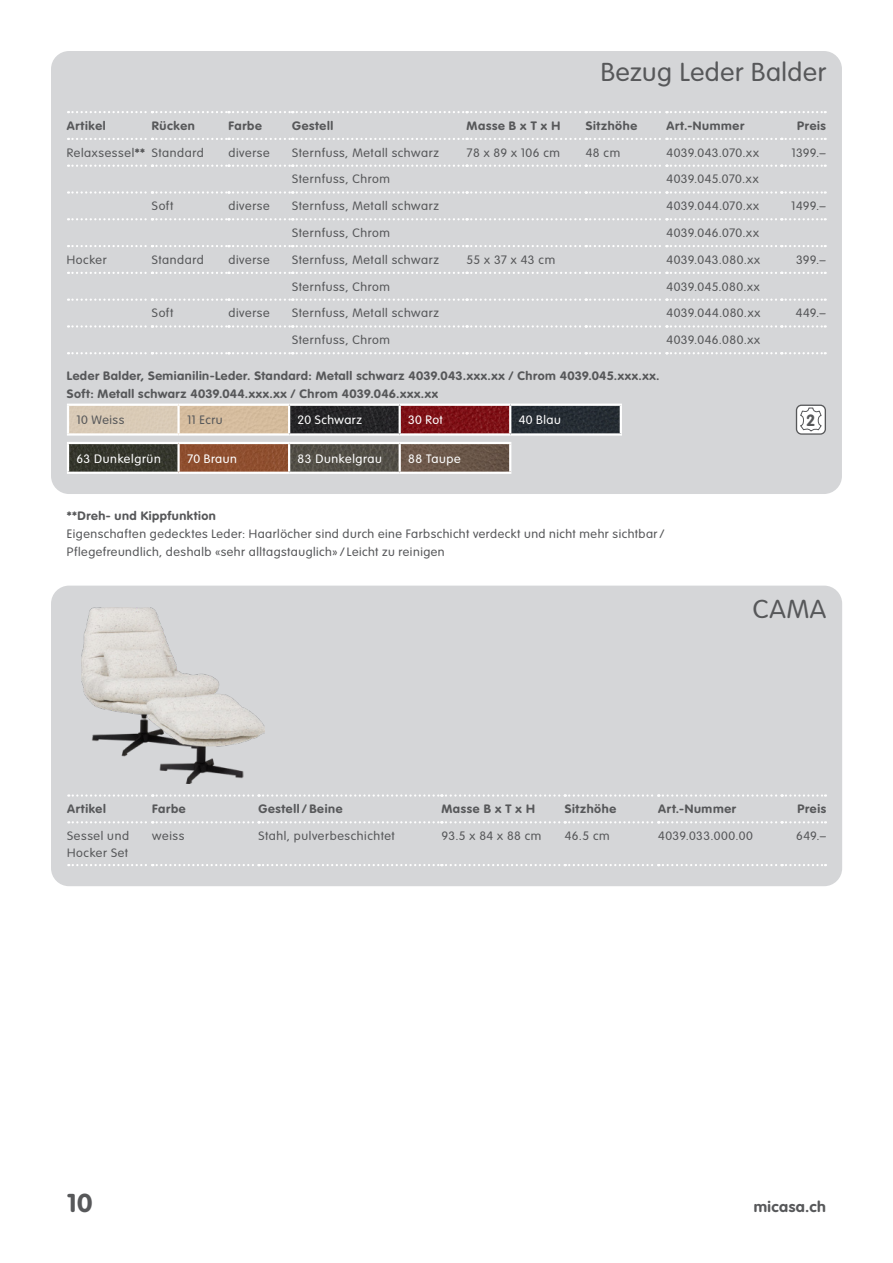
<style>
.page{position:relative;width:893px;height:1263px;background:#fff}
.page>*{position:absolute;margin:0;border:0;box-sizing:border-box;transform-origin:0 0}
.t1{font:300 25.5px "VAG Rounded Std";letter-spacing:.025em;color:#57585a;scale:1.05 1}
.t2{font:700 25.5px "VAG Rounded Std";color:#57585a;scale:1.05 1}
.t3{font:700 16.05px "VAG Rounded Std";color:#57585a}
.t4{font:700 15px "VAG Rounded Std";letter-spacing:.03em;color:#57585a;scale:1.05 1}
.t5{font:300 12px/16.5px "VAG Rounded Std";letter-spacing:.04em;color:#57585a;scale:1.05 1}
.t6{font:700 12px/18px "VAG Rounded Std";letter-spacing:.045em;color:#57585a;scale:1.05 1}
.t7{font:300 12px "VAG Rounded Std";letter-spacing:.04em;color:#fff;scale:1.05 1}
.s1{font-weight:700}
</style>
<div class="page">
<div style="left:51px;top:586px;width:791px;height:300px;background:#d5d6d8;border-radius:18px"></div>
<svg style="left:68px;top:794px;width:758px;height:3px"></svg>
<svg style="left:68px;top:821px;width:758px;height:2px"></svg>
<svg style="left:68px;top:864px;width:758px;height:2px"></svg>
<img style="left:81px;top:608px;width:183px;height:175px">
<div style="left:51px;top:51px;width:791px;height:443px;background:#d5d6d8;border-radius:18px"></div>
<svg style="left:68px;top:111px;width:758px;height:2px"></svg>
<svg style="left:68px;top:138px;width:758px;height:2px"></svg>
<svg style="left:68px;top:165px;width:758px;height:2px"></svg>
<svg style="left:68px;top:191px;width:758px;height:3px"></svg>
<svg style="left:68px;top:218px;width:758px;height:2px"></svg>
<svg style="left:68px;top:245px;width:758px;height:2px"></svg>
<svg style="left:68px;top:272px;width:758px;height:2px"></svg>
<svg style="left:68px;top:298px;width:758px;height:3px"></svg>
<svg style="left:68px;top:325px;width:758px;height:3px"></svg>
<svg style="left:68px;top:352px;width:758px;height:2px"></svg>
<svg style="left:796px;top:405px;width:30px;height:28px"></svg>
<div style="left:796px;top:405px;width:30px;height:30px;border:1px solid #57585a;border-radius:5px"></div>
<img style="left:69px;top:406px;width:551px;height:27px">
<img style="left:69px;top:444px;width:440px;height:28px">
<hr style="left:509px;top:444px;width:2px;height:28px;background:#fff">
<hr style="left:289px;top:404px;width:111px;height:2px;background:#fff">
<hr style="left:289px;top:433px;width:111px;height:3px;background:#fff">
<hr style="left:289px;top:442px;width:111px;height:2px;background:#fff">
<hr style="left:289px;top:472px;width:111px;height:2px;background:#fff">
<hr style="left:288px;top:406px;width:2px;height:27px;background:#fff">
<hr style="left:288px;top:444px;width:2px;height:28px;background:#fff">
<hr style="left:67px;top:404px;width:112px;height:2px;background:#fff">
<hr style="left:179px;top:404px;width:110px;height:2px;background:#fff">
<hr style="left:177px;top:406px;width:3px;height:27px;background:#fff">
<hr style="left:400px;top:404px;width:110px;height:2px;background:#fff">
<hr style="left:399px;top:406px;width:2px;height:27px;background:#fff">
<hr style="left:510px;top:404px;width:112px;height:2px;background:#fff">
<hr style="left:620px;top:406px;width:2px;height:27px;background:#fff">
<hr style="left:67px;top:433px;width:112px;height:3px;background:#fff">
<hr style="left:179px;top:433px;width:110px;height:3px;background:#fff">
<hr style="left:400px;top:433px;width:110px;height:3px;background:#fff">
<hr style="left:510px;top:433px;width:112px;height:3px;background:#fff">
<hr style="left:67px;top:442px;width:112px;height:2px;background:#fff">
<hr style="left:179px;top:442px;width:110px;height:2px;background:#fff">
<hr style="left:400px;top:442px;width:111px;height:2px;background:#fff">
<hr style="left:399px;top:444px;width:2px;height:28px;background:#fff">
<hr style="left:67px;top:472px;width:112px;height:2px;background:#fff">
<hr style="left:179px;top:472px;width:110px;height:2px;background:#fff">
<hr style="left:400px;top:472px;width:111px;height:2px;background:#fff">
<hr style="left:509px;top:406px;width:2px;height:27px;background:#fff">
<hr style="left:67px;top:406px;width:2px;height:27px;background:#fff">
<hr style="left:67px;top:444px;width:2px;height:28px;background:#fff">
<hr style="left:177px;top:444px;width:3px;height:28px;background:#fff">
<h1 class="t1" style="left:601px;top:58px;width:216px">Bezug Leder Balder</h1>
<p class="t6" style="left:67px;top:117px;width:38px">Artikel</p>
<p class="t6" style="left:152px;top:117px;width:42px">Rücken</p>
<p class="t6" style="left:228px;top:117px;width:33px">Farbe</p>
<p class="t6" style="left:292px;top:117px;width:41px">Gestell</p>
<p class="t6" style="left:467px;top:117px;width:91px">Masse B x T x H</p>
<p class="t6" style="left:586px;top:117px;width:51px">Sitzhöhe</p>
<p class="t6" style="left:666px;top:117px;width:76px">Art.-Nummer</p>
<p class="t6" style="left:797px;top:117px;width:29px">Preis</p>
<p class="t5" style="left:67px;top:145px;width:132px">Relaxsessel<span class="s1">**</span> Standard</p>
<p class="t5" style="left:228px;top:145px;width:41px">diverse</p>
<p class="t5" style="left:292px;top:145px;width:141px">Sternfuss, Metall schwarz</p>
<p class="t5" style="left:467px;top:145px;width:90px">78 x 89 x 106 cm</p>
<p class="t5" style="left:586px;top:145px;width:34px">48 cm</p>
<p class="t5" style="left:666px;top:145px;width:89px">4039.043.070.xx</p>
<p class="t5" style="left:791px;top:145px;width:34px">1399.–</p>
<p class="t5" style="left:292px;top:171px;width:95px">Sternfuss, Chrom</p>
<p class="t5" style="left:666px;top:171px;width:89px">4039.045.070.xx</p>
<p class="t5" style="left:152px;top:198px;width:22px">Soft</p>
<p class="t5" style="left:228px;top:198px;width:41px">diverse</p>
<p class="t5" style="left:292px;top:198px;width:141px">Sternfuss, Metall schwarz</p>
<p class="t5" style="left:666px;top:198px;width:90px">4039.044.070.xx</p>
<p class="t5" style="left:791px;top:198px;width:34px">1499.–</p>
<p class="t5" style="left:292px;top:225px;width:95px">Sternfuss, Chrom</p>
<p class="t5" style="left:666px;top:225px;width:89px">4039.046.070.xx</p>
<p class="t5" style="left:67px;top:252px;width:40px">Hocker</p>
<p class="t5" style="left:152px;top:252px;width:51px">Standard</p>
<p class="t5" style="left:228px;top:252px;width:41px">diverse</p>
<p class="t5" style="left:292px;top:252px;width:141px">Sternfuss, Metall schwarz</p>
<p class="t5" style="left:467px;top:252px;width:86px">55 x 37 x 43 cm</p>
<p class="t5" style="left:666px;top:252px;width:91px">4039.043.080.xx</p>
<p class="t5" style="left:796px;top:252px;width:30px">399.–</p>
<p class="t5" style="left:292px;top:279px;width:95px">Sternfuss, Chrom</p>
<p class="t5" style="left:666px;top:279px;width:90px">4039.045.080.xx</p>
<p class="t5" style="left:152px;top:305px;width:22px">Soft</p>
<p class="t5" style="left:228px;top:305px;width:41px">diverse</p>
<p class="t5" style="left:292px;top:305px;width:141px">Sternfuss, Metall schwarz</p>
<p class="t5" style="left:666px;top:305px;width:91px">4039.044.080.xx</p>
<p class="t5" style="left:796px;top:305px;width:30px">449.–</p>
<p class="t5" style="left:292px;top:332px;width:95px">Sternfuss, Chrom</p>
<p class="t5" style="left:666px;top:332px;width:91px">4039.046.080.xx</p>
<p class="t6" style="left:67px;top:367px;width:566px">Leder Balder, Semianilin-Leder. Standard: Metall schwarz 4039.043.xxx.xx / Chrom 4039.045.xxx.xx.<br>Soft: Metall schwarz 4039.044.xxx.xx / Chrom 4039.046.xxx.xx</p>
<p class="t5" style="left:77px;top:412px;width:47px">10 Weiss</p>
<p class="t5" style="left:187px;top:412px;width:35px">11 Ecru</p>
<p class="t7" style="left:298px;top:413px;width:63px">20 Schwarz</p>
<p class="t7" style="left:408px;top:413px;width:35px">30 Rot</p>
<p class="t7" style="left:519px;top:413px;width:42px">40 Blau</p>
<p class="t7" style="left:77px;top:451px;width:82px">63 Dunkelgrün</p>
<p class="t7" style="left:187px;top:451px;width:49px">70 Braun</p>
<p class="t7" style="left:298px;top:451px;width:82px">83 Dunkelgrau</p>
<p class="t7" style="left:408px;top:451px;width:51px">88 Taupe</p>
<p class="t6" style="left:67px;top:507px;width:143px">**Dreh- und Kippfunktion</p>
<p class="t5" style="left:67px;top:525px;width:571px;line-height:18px">Eigenschaften gedecktes Leder: Haarlöcher sind durch eine Farbschicht verdeckt und nicht mehr sichtbar /<br>Pflegefreundlich, deshalb «sehr alltagstauglich» / Leicht zu reinigen</p>
<h2 class="t3" style="left:806px;top:411px;width:11px">2</h2>
<h1 class="t1" style="left:753px;top:594px;width:71px">CAMA</h1>
<p class="t6" style="left:67px;top:800px;width:38px">Artikel</p>
<p class="t6" style="left:152px;top:800px;width:33px">Farbe</p>
<p class="t6" style="left:259px;top:800px;width:81px">Gestell / Beine</p>
<p class="t6" style="left:441px;top:800px;width:91px">Masse B x T x H</p>
<p class="t6" style="left:565px;top:800px;width:51px">Sitzhöhe</p>
<p class="t6" style="left:658px;top:800px;width:76px">Art.-Nummer</p>
<p class="t6" style="left:798px;top:800px;width:29px">Preis</p>
<p class="t5" style="left:67px;top:828px;width:60px">Sessel und<br>Hocker Set</p>
<p class="t5" style="left:152px;top:828px;width:32px">weiss</p>
<p class="t5" style="left:259px;top:828px;width:131px">Stahl, pulverbeschichtet</p>
<p class="t5" style="left:441px;top:828px;width:97px">93.5 x 84 x 88 cm</p>
<p class="t5" style="left:565px;top:828px;width:44px">46.5 cm</p>
<p class="t5" style="left:658px;top:828px;width:92px">4039.033.000.00</p>
<p class="t5" style="left:796px;top:828px;width:30px">649.–</p>
<h1 class="t2" style="left:67px;top:1188px;width:26px">10</h1>
<p class="t4" style="left:754px;top:1198px;width:70px">micasa.ch</p>
</div>
